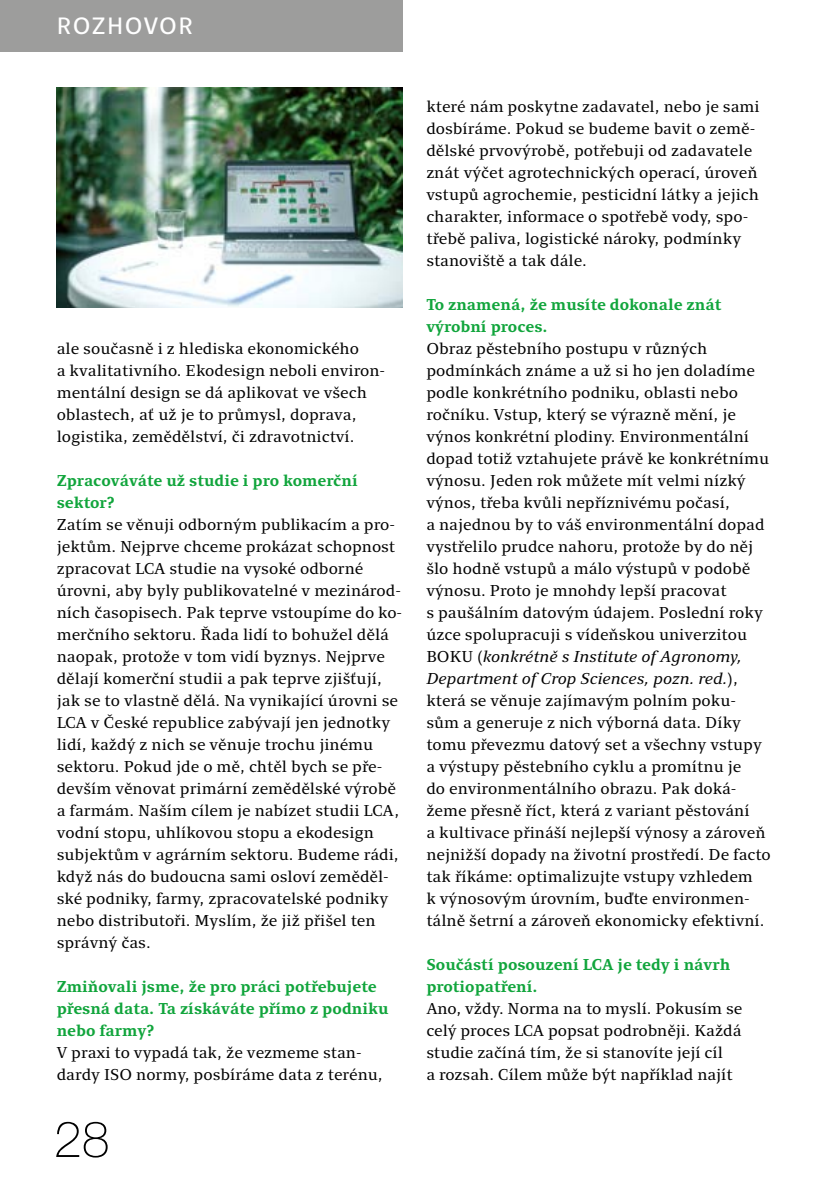
<style>
.page{position:relative;width:840px;height:1191px;background:#fff}
.page>*{position:absolute;margin:0;border:0;box-sizing:border-box;transform-origin:0 0}
.t1{font:100 50px "Helvetica Neue LT Pro";color:#000}
.t2{font:24px "Clara Sans";letter-spacing:.05em;color:#fff}
.t3{font:16px/22px "Clara Serif";color:#000}
.t4{font:700 16px/22px "Clara Serif";color:#11a53c}
.s1{font-style:italic}
</style>
<div class="page">
<div style="left:0;top:0;width:403px;height:51px;background:#9d9d9c"></div>
<img style="left:57px;top:88px;width:346px;height:220px">
<h2 class="t2" style="left:57px;top:13px;width:138px">ROZHOVOR</h2>
<p class="t3" style="left:57px;top:338px;width:330px">ale současně i z hlediska ekonomického<br>a kvalitativního. Ekodesign neboli environ&shy;mentální design se dá aplikovat ve všech oblastech, ať už je to průmysl, doprava, logistika, zemědělství, či zdravotnictví.</p>
<p class="t4" style="left:57px;top:470px;width:302px">Zpracováváte už studie i pro komerční sektor?</p>
<p class="t3" style="left:57px;top:514px;width:347px">Zatím se věnuji odborným publikacím a pro&shy;jektům. Nejprve chceme prokázat schopnost zpracovat LCA studie na vysoké odborné úrovni, aby byly publikovatelné v mezinárod&shy;ních časopisech. Pak teprve vstoupíme do ko&shy;merčního sektoru. Řada lidí to bohužel dělá naopak, protože v tom vidí byznys. Nejprve dělají komerční studii a pak teprve zjišťují, jak se to vlastně dělá. Na vynikající úrovni se LCA v České republice zabývají jen jednotky lidí, každý z nich se věnuje trochu jinému sektoru. Pokud jde o mě, chtěl bych se pře&shy;devším věnovat primární zemědělské výrobě a farmám. Naším cílem je nabízet studii LCA, vodní stopu, uhlíkovou stopu a ekodesign subjektům v agrárním sektoru. Budeme rádi, když nás do budoucna sami osloví zeměděl&shy;ské podniky, farmy, zpracovatelské podniky nebo distributoři. Myslím, že již přišel ten správný čas.</p>
<p class="t4" style="left:57px;top:976px;width:333px">Zmiňovali jsme, že pro práci potřebujete přesná data. Ta získáváte přímo z podniku nebo farmy?</p>
<p class="t3" style="left:57px;top:1042px;width:327px">V praxi to vypadá tak, že vezmeme stan&shy;dardy ISO normy, posbíráme data z terénu,</p>
<h1 class="t1" style="left:54px;top:1109px;width:57px">28</h1>
<p class="t3" style="left:426px;top:96px;width:335px">které nám poskytne zadavatel, nebo je sami dosbíráme. Pokud se budeme bavit o země&shy;dělské prvovýrobě, potřebuji od zadavatele znát výčet agrotechnických operací, úroveň vstupů agrochemie, pesticidní látky a jejich charakter, informace o spotřebě vody, spo&shy;třebě paliva, logistické nároky, podmínky stanoviště a tak dále.</p>
<p class="t4" style="left:426px;top:294px;width:296px">To znamená, že musíte dokonale znát výrobní proces.</p>
<p class="t3" style="left:426px;top:338px;width:346px">Obraz pěstebního postupu v různých podmínkách známe a už si ho jen doladíme podle konkrétního podniku, oblasti nebo ročníku. Vstup, který se výrazně mění, je výnos konkrétní plodiny. Environmentální dopad totiž vztahujete právě ke konkrétnímu výnosu. Jeden rok můžete mít velmi nízký výnos, třeba kvůli nepříznivému počasí,<br>a najednou by to váš environmentální dopad vystřelilo prudce nahoru, protože by do něj šlo hodně vstupů a málo výstupů v podobě výnosu. Proto je mnohdy lepší pracovat<br>s paušálním datovým údajem. Poslední roky úzce spolupracuji s vídeňskou univerzitou BOKU (<span class="s1">konkrétně s Institute of Agronomy, Department of Crop Sciences, pozn. red.</span>), která se věnuje zajímavým polním poku&shy;sům a generuje z nich výborná data. Díky tomu převezmu datový set a všechny vstupy a výstupy pěstebního cyklu a promítnu je<br>do environmentálního obrazu. Pak doká&shy;žeme přesně říct, která z variant pěstování<br>a kultivace přináší nejlepší výnosy a zároveň nejnižší dopady na životní prostředí. De facto tak říkáme: optimalizujte vstupy vzhledem<br>k výnosovým úrovním, buďte environmen&shy;tálně šetrní a zároveň ekonomicky efektivní.</p>
<p class="t4" style="left:426px;top:954px;width:305px">Součástí posouzení LCA je tedy i návrh protiopatření.</p>
<p class="t3" style="left:426px;top:998px;width:317px">Ano, vždy. Norma na to myslí. Pokusím se celý proces LCA popsat podrobněji. Každá studie začíná tím, že si stanovíte její cíl<br>a rozsah. Cílem může být například najít</p>
</div>
